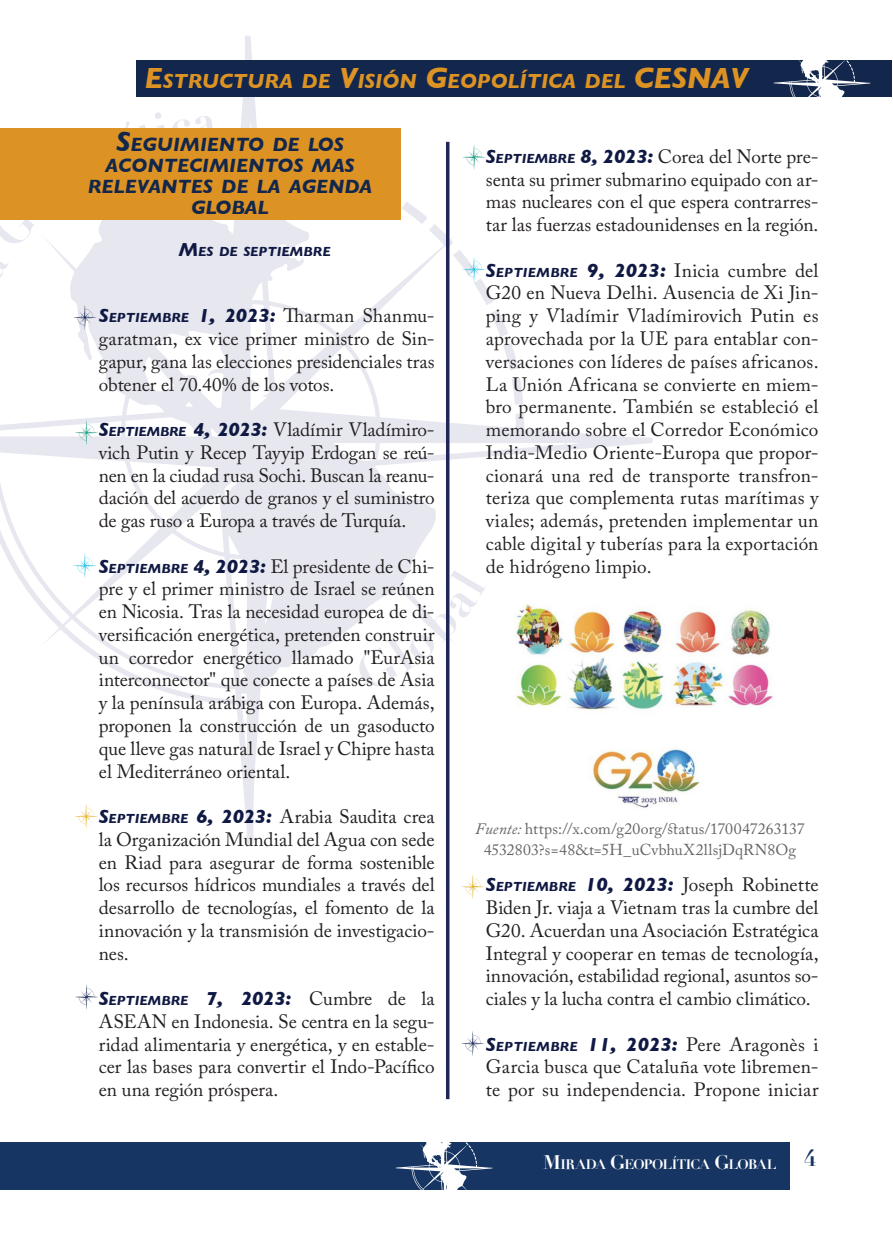
<style>
.page{position:relative;width:893px;height:1241px;background:#fff}
.page>*{position:absolute;margin:0;border:0;box-sizing:border-box;transform-origin:0 0}
.t1{font:italic 700 20.82px "Gill Sans";color:#dd9324}
.t2{font:italic 700 19.6px/21px "Gill Sans";color:#13274c;text-align:center}
.t3{font:19.25px/22.8px "Adobe Caslon Pro";color:#231f20;text-align:justify}
._11_Pie_de_foto{font:15.75px/21px "Adobe Caslon Pro";letter-spacing:.01em;color:#646566;text-align:center}
.t4{font:700 13.47px "Didot";letter-spacing:-.035em;color:#fff}
.t5{font:italic 700 13.47px "Gill Sans";color:#101943}
.s1{font-size:29.75px}
.s2{font-size:28px}
.s3{font-size:19.25px}
.s4{font-family:"Gill Sans";font-weight:700;font-style:italic;color:#101943}
.s5{font-family:"Gill Sans";font-weight:700;font-style:italic;font-size:13.47px;color:#101943}
.s6{font-style:italic}
</style>
<div class="page">
<svg style="left:86px;top:36px;width:567px;height:808px"></svg>
<div style="left:0;top:1141px;width:789px;height:48px;background:#173562"></div>
<svg style="left:396px;top:1141px;width:96px;height:49px"></svg>
<hr style="left:446px;top:142px;width:3px;height:956px;background:#1d2758">
<div style="left:136px;top:60px;width:756px;height:37px;background:#13274c"></div>
<svg style="left:75px;top:804px;width:23px;height:24px"></svg>
<svg style="left:75px;top:985px;width:23px;height:24px"></svg>
<svg style="left:461px;top:874px;width:23px;height:25px"></svg>
<svg style="left:461px;top:1031px;width:23px;height:24px"></svg>
<img style="left:484px;top:594px;width:289px;height:216px">
<svg style="left:773px;top:60px;width:97px;height:37px"></svg>
<svg style="left:0;top:112px;width:486px;height:580px"></svg>
<p class="t1" style="left:145px;top:69px;width:605px"><span class="s1">E</span>STRUCTURA DE <span class="s1">V</span>ISIÓN <span class="s1">G</span>EOPOLÍTICA DEL <span class="s1">CESNAV</span></p>
<p class="t2" style="left:88px;top:133px;width:286px"><span class="s2">S</span>EGUIMIENTO DE LOS<br>ACONTECIMIENTOS MAS<br>RELEVANTES DE LA AGENDA<br>GLOBAL</p>
<p class="t5" style="left:178px;top:243px;width:154px"><span class="s3">M</span>ES DE SEPTIEMBRE</p>
<p class="t3" style="left:99px;top:304px;width:337px"><span class="s4">S</span><span class="s5">EPTIEMBRE</span> <span class="s4">1, 2023:</span> Tharman Shanmu&shy;garatman, ex vice primer ministro de Sin&shy;gapur, gana las elecciones presidenciales tras obtener el 70.40% de los votos.</p>
<p class="t3" style="left:99px;top:418px;width:337px"><span class="s4">S</span><span class="s5">EPTIEMBRE</span> <span class="s4">4, 2023:</span> Vladímir Vladímiro&shy;vich Putin y Recep Tayyip Erdogan se reú&shy;nen en la ciudad rusa Sochi. Buscan la reanu&shy;dación del acuerdo de granos y el suministro de gas ruso a Europa a través de Turquía.</p>
<p class="t3" style="left:99px;top:554px;width:337px"><span class="s4">S</span><span class="s5">EPTIEMBRE</span> <span class="s4">4, 2023:</span> El presidente de Chi&shy;pre y el primer ministro de Israel se reúnen en Nicosia. Tras la necesidad europea de di&shy;versificación energética, pretenden construir un corredor energético llamado "EurAsia interconnector" que conecte a países de Asia y la península arábiga con Europa. Además, proponen la construcción de un gasoducto que lleve gas natural de Israel y Chipre hasta el Mediterráneo oriental.</p>
<p class="t3" style="left:99px;top:804px;width:337px"><span class="s4">S</span><span class="s5">EPTIEMBRE</span> <span class="s4">6, 2023:</span> Arabia Saudita crea la Organización Mundial del Agua con sede en Riad para asegurar de forma sostenible los recursos hídricos mundiales a través del desarrollo de tecnologías, el fomento de la innovación y la transmisión de investigacio&shy;nes.</p>
<p class="t3" style="left:99px;top:986px;width:337px"><span class="s4">S</span><span class="s5">EPTIEMBRE</span> <span class="s4">7, 2023:</span> Cumbre de la ASEAN en Indonesia. Se centra en la segu&shy;ridad alimentaria y energética, y en estable&shy;cer las bases para convertir el Indo-Pacífico en una región próspera.</p>
<p class="t3" style="left:486px;top:145px;width:334px"><span class="s4">S</span><span class="s5">EPTIEMBRE</span> <span class="s4">8, 2023:</span> Corea del Norte pre&shy;senta su primer submarino equipado con ar&shy;mas nucleares con el que espera contrarres&shy;tar las fuerzas estadounidenses en la región.</p>
<p class="t3" style="left:486px;top:258px;width:334px"><span class="s4">S</span><span class="s5">EPTIEMBRE</span> <span class="s4">9, 2023:</span> Inicia cumbre del G20 en Nueva Delhi. Ausencia de Xi Jin&shy;ping y Vladímir Vladímirovich Putin es aprovechada por la UE para entablar con&shy;versaciones con líderes de países africanos.<br>La Unión Africana se convierte en miem&shy;bro permanente. También se estableció el memorando sobre el Corredor Económico India-Medio Oriente-Europa que propor&shy;cionará una red de transporte transfron&shy;teriza que complementa rutas marítimas y viales; además, pretenden implementar un cable digital y tuberías para la exportación de hidrógeno limpio.</p>
<p class="_11_Pie_de_foto" style="left:475px;top:817px;width:331px"><span class="s6">Fuente:</span> https://x.com/g20org/status/170047263137<br>4532803?s=48&amp;t=5H_uCvbhuX2llsjDqRN8Og</p>
<p class="t3" style="left:486px;top:873px;width:334px"><span class="s4">S</span><span class="s5">EPTIEMBRE</span> <span class="s4">10, 2023:</span> Joseph Robinette Biden Jr. viaja a Vietnam tras la cumbre del G20. Acuerdan una Asociación Estratégica Integral y cooperar en temas de tecnología, innovación, estabilidad regional, asuntos so&shy;ciales y la lucha contra el cambio climático.</p>
<p class="t3" style="left:486px;top:1032px;width:334px"><span class="s4">S</span><span class="s5">EPTIEMBRE</span> <span class="s4">11, 2023:</span> Pere Aragonès i Garcia busca que Cataluña vote libremen&shy;te por su independencia. Propone iniciar</p>
<p class="t4" style="left:543px;top:1155px;width:275px"><span class="s3">M</span>IRADA <span class="s3">G</span>EOPOLÍTICA <span class="s3">G</span>LOBAL <sup>4</sup></p>
</div>
